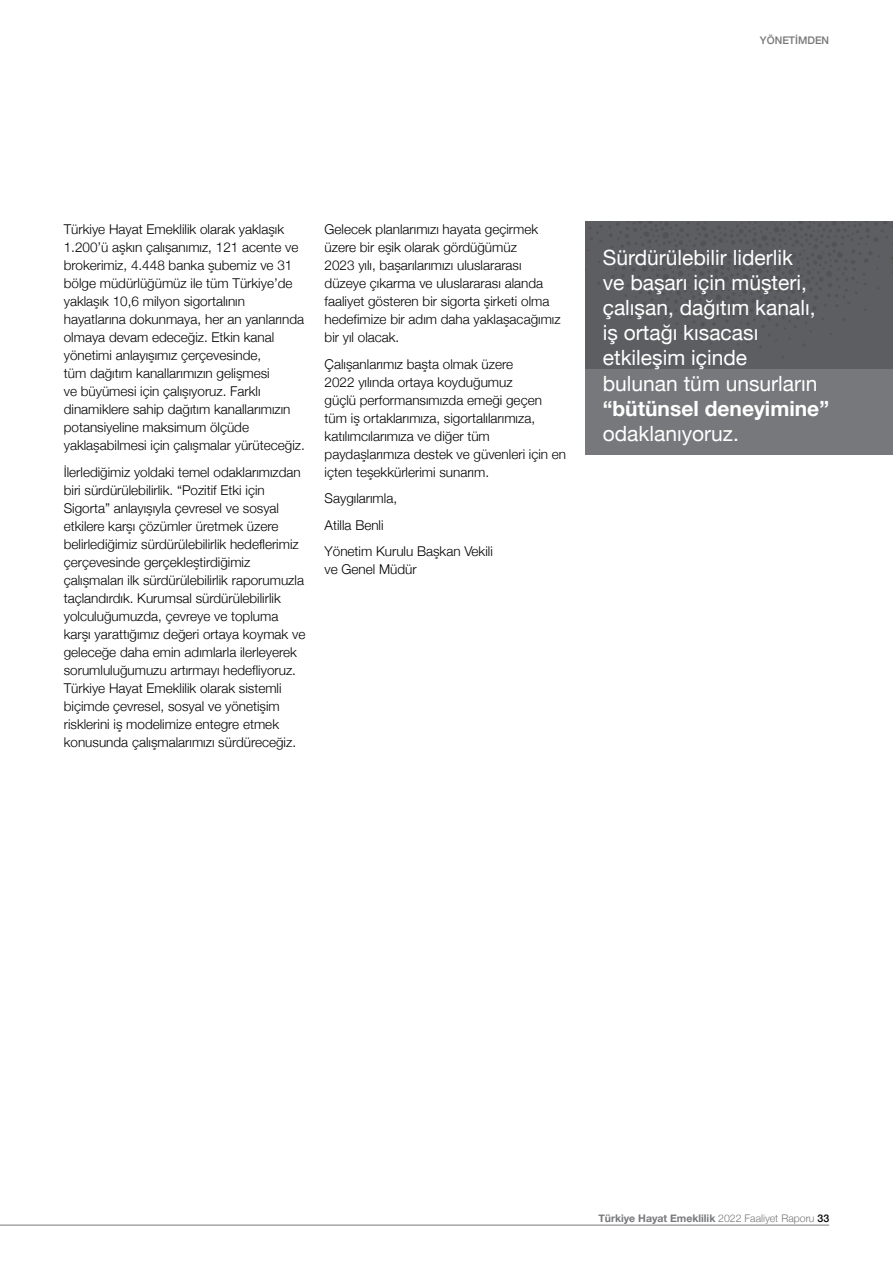
<style>
.page{position:relative;width:893px;height:1263px;background:#fff}
.page>*{position:absolute;margin:0;border:0;box-sizing:border-box;transform-origin:0 0}
.t1{font:21px/25.2px "Helvetica Neue";color:#fff}
.t2{font:700 21px "Helvetica Neue";color:#fff}
.t3{font:300 13.5px/18px "Helvetica Neue";color:#000}
.t4{font:700 10.5px "Helvetica Neue";color:#77787b}
.t5{font:500 10.5px "Helvetica Neue";color:#77787b}
.s1{font-weight:300}
.s2{font-weight:500;color:#000}
</style>
<div class="page">
<div style="left:585px;top:221px;width:308px;height:234px;background:#77787b"></div>
<div style="left:585px;top:221px;width:308px;height:148px;background:#5d5e61"></div>
<hr style="left:0;top:1225px;width:829px;height:1px;background:#77787b">
<p class="t5" style="left:760px;top:32px;width:71px">YÖNETİMDEN</p>
<p class="t3" style="left:64px;top:219px;width:243px">Türkiye Hayat Emeklilik olarak yaklaşık 1.200’ü aşkın çalışanımız, 121 acente ve brokerimiz, 4.448 banka şubemiz ve 31 bölge müdürlüğümüz ile tüm Türkiye’de yaklaşık 10,6 milyon sigortalının hayatlarına dokunmaya, her an yanlarında olmaya devam edeceğiz. Etkin kanal yönetimi anlayışımız çerçevesinde,<br>tüm dağıtım kanallarımızın gelişmesi<br>ve büyümesi için çalışıyoruz. Farklı dinamiklere sahip dağıtım kanallarımızın potansiyeline maksimum ölçüde yaklaşabilmesi için çalışmalar yürüteceğiz.</p>
<p class="t3" style="left:64px;top:462px;width:243px">İlerlediğimiz yoldaki temel odaklarımızdan biri sürdürülebilirlik. “Pozitif Etki için Sigorta” anlayışıyla çevresel ve sosyal etkilere karşı çözümler üretmek üzere belirlediğimiz sürdürülebilirlik hedeflerimiz çerçevesinde gerçekleştirdiğimiz çalışmaları ilk sürdürülebilirlik raporumuzla taçlandırdık. Kurumsal sürdürülebilirlik yolculuğumuzda, çevreye ve topluma karşı yarattığımız değeri ortaya koymak ve geleceğe daha emin adımlarla ilerleyerek sorumluluğumuzu artırmayı hedefliyoruz.<br>Türkiye Hayat Emeklilik olarak sistemli biçimde çevresel, sosyal ve yönetişim risklerini iş modelimize entegre etmek konusunda çalışmalarımızı sürdüreceğiz.</p>
<p class="t3" style="left:325px;top:219px;width:238px">Gelecek planlarımızı hayata geçirmek üzere bir eşik olarak gördüğümüz<br>2023 yılı, başarılarımızı uluslararası düzeye çıkarma ve uluslararası alanda faaliyet gösteren bir sigorta şirketi olma hedefimize bir adım daha yaklaşacağımız bir yıl olacak.</p>
<p class="t3" style="left:325px;top:354px;width:243px">Çalışanlarımız başta olmak üzere<br>2022 yılında ortaya koyduğumuz<br>güçlü performansımızda emeği geçen tüm iş ortaklarımıza, sigortalılarımıza, katılımcılarımıza ve diğer tüm paydaşlarımıza destek ve güvenleri için en içten teşekkürlerimi sunarım.</p>
<p class="t3" style="left:325px;top:484px;width:170px;line-height:26.5px">Saygılarımla,<br>Atilla Benli<br>Yönetim Kurulu Başkan Vekili</p>
<p class="t3" style="left:325px;top:559px;width:94px">ve Genel Müdür</p>
<h1 class="t1" style="left:603px;top:246px;width:216px">Sürdürülebilir liderlik ve başarı için müşteri, çalışan, dağıtım kanalı, iş ortağı kısacası etkileşim içinde bulunan tüm unsurların</h1>
<h1 class="t2" style="left:603px;top:392px;width:228px">“bütünsel deneyimine”</h1>
<h1 class="t1" style="left:603px;top:422px;width:138px">odaklanıyoruz.</h1>
<p class="t4" style="left:598px;top:1210px;width:232px">Türkiye Hayat Emeklilik <span class="s1">2022 Faaliyet Raporu</span> <span class="s2">33</span></p>
</div>
